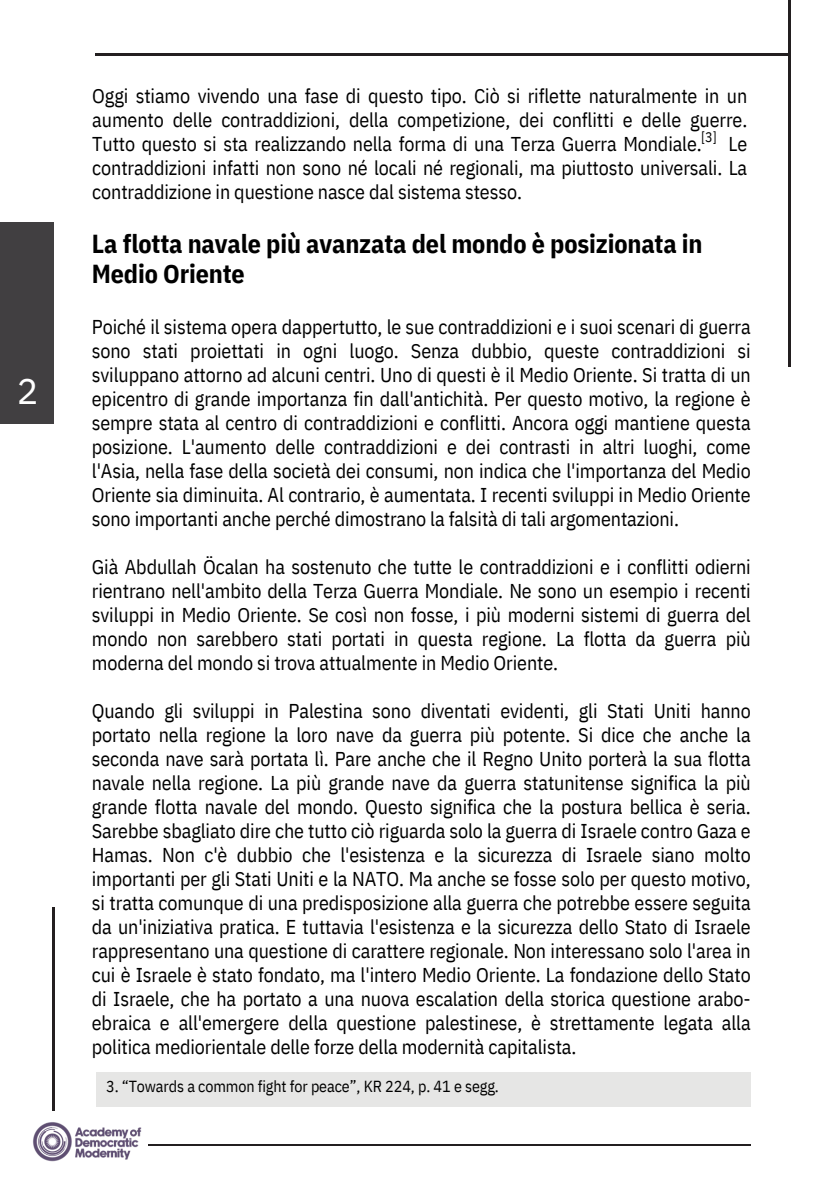
<style>
.page{position:relative;width:839px;height:1191px;background:#fff}
.page>*{position:absolute;margin:0;border:0;box-sizing:border-box;transform-origin:0 0}
.t1{font:36px "IBM Plex Sans";color:#fff}
.t2{font:700 26px/30px "IBM Plex Sans Cond";letter-spacing:-.005em;color:#000}
.t3{font:20px/24px "IBM Plex Sans Cond";letter-spacing:-.005em;color:#000;text-align:justify}
.t4{font:16px "IBM Plex Sans Cond";letter-spacing:-.005em;color:#000}
.t5{font:14px "IBM Plex Sans Cond";color:#000}
</style>
<div class="page">
<div style="left:0;top:222px;width:53px;height:202px;background:#413f41"></div>
<img style="left:33px;top:1122px;width:109px;height:40px">
<hr style="left:52px;top:907px;width:2px;height:204px;background:#231f20">
<hr style="left:148px;top:1144px;width:602px;height:2px;background:#231f20">
<hr style="left:95px;top:53px;width:693px;height:2px;background:#231f20">
<hr style="left:788px;top:0;width:2px;height:366px;background:#231f20">
<div style="left:96px;top:1072px;width:654px;height:35px;background:#e6e6e5"></div>
<p class="t1" style="left:17px;top:367px;width:23px">2</p>
<h2 class="t3" style="left:92px;top:84px;width:656px">Oggi stiamo vivendo una fase di questo tipo. Ciò si riflette naturalmente in un aumento delle contraddizioni, della competizione, dei conflitti e delle guerre.<br>Tutto questo si sta realizzando nella forma di una Terza Guerra Mondiale.</h2>
<p class="t5" style="left:701px;top:128px;width:17px">[3]</p>
<h2 class="t3" style="left:92px;top:132px;width:656px;text-indent:636px">Le contraddizioni infatti non sono né locali né regionali, ma piuttosto universali. La contraddizione in questione nasce dal sistema stesso.</h2>
<h1 class="t2" style="left:92px;top:229px;width:612px">La flotta navale più avanzata del mondo è posizionata in<br>Medio Oriente</h1>
<p class="t3" style="left:92px;top:315px;width:660px">Poiché il sistema opera dappertutto, le sue contraddizioni e i suoi scenari di guerra sono stati proiettati in ogni luogo. Senza dubbio, queste contraddizioni si sviluppano attorno ad alcuni centri. Uno di questi è il Medio Oriente. Si tratta di un epicentro di grande importanza fin dall'antichità. Per questo motivo, la regione è sempre stata al centro di contraddizioni e conflitti. Ancora oggi mantiene questa posizione. L'aumento delle contraddizioni e dei contrasti in altri luoghi, come l'Asia, nella fase della società dei consumi, non indica che l'importanza del Medio Oriente sia diminuita. Al contrario, è aumentata. I recenti sviluppi in Medio Oriente sono importanti anche perché dimostrano la falsità di tali argomentazioni.</p>
<h2 class="t3" style="left:92px;top:555px;width:660px">Già Abdullah Öcalan ha sostenuto che tutte le contraddizioni e i conflitti odierni rientrano nell'ambito della Terza Guerra Mondiale. Ne sono un esempio i recenti sviluppi in Medio Oriente. Se così non fosse, i più moderni sistemi di guerra del mondo non sarebbero stati portati in questa regione. La flotta da guerra più moderna del mondo si trova attualmente in Medio Oriente.</h2>
<h2 class="t3" style="left:92px;top:699px;width:660px">Quando gli sviluppi in Palestina sono diventati evidenti, gli Stati Uniti hanno portato nella regione la loro nave da guerra più potente. Si dice che anche la seconda nave sarà portata lì. Pare anche che il Regno Unito porterà la sua flotta navale nella regione. La più grande nave da guerra statunitense significa la più grande flotta navale del mondo. Questo significa che la postura bellica è seria.<br>Sarebbe sbagliato dire che tutto ciò riguarda solo la guerra di Israele contro Gaza e Hamas. Non c'è dubbio che l'esistenza e la sicurezza di Israele siano molto importanti per gli Stati Uniti e la NATO. Ma anche se fosse solo per questo motivo, si tratta comunque di una predisposizione alla guerra che potrebbe essere seguita da un'iniziativa pratica. E tuttavia l'esistenza e la sicurezza dello Stato di Israele rappresentano una questione di carattere regionale. Non interessano solo l'area in cui è Israele è stato fondato, ma l'intero Medio Oriente. La fondazione dello Stato di Israele, che ha portato a una nuova escalation della storica questione arabo&shy;ebraica e all'emergere della questione palestinese, è strettamente legata alla politica mediorientale delle forze della modernità capitalista.</h2>
<h3 class="t4" style="left:106px;top:1076px;width:394px">3. “Towards a common fight for peace”, KR 224, p. 41 e segg.</h3>
</div>
